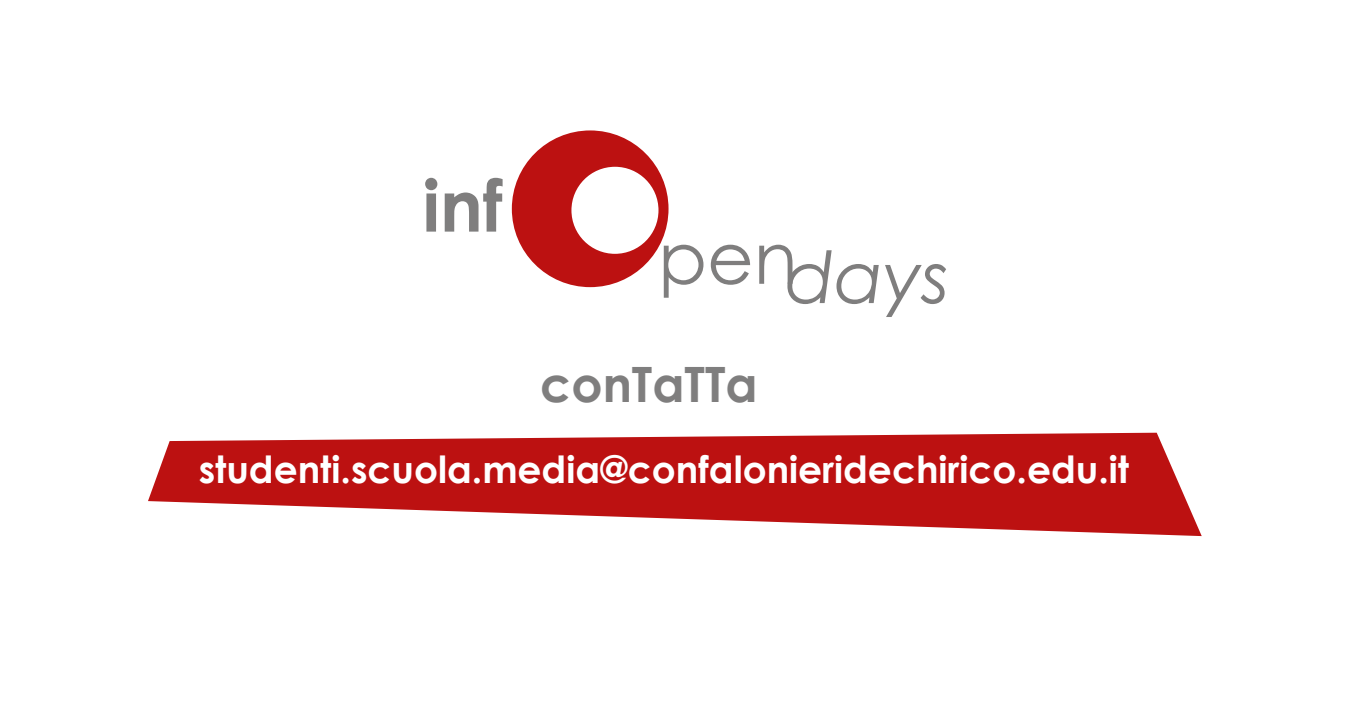
<style>
.page{position:relative;width:1347px;height:709px;background:#fff}
.page>*{position:absolute;margin:0;border:0;box-sizing:border-box;transform-origin:0 0}
.t1{font:italic 71.75px "Century Gothic";color:#7f7e7e}
.t2{font:700 71.75px "Century Gothic";color:#7f7e7e}
.t3{font:700 48.75px "Century Gothic";color:#7f7e7e}
.t4{font:700 37.5px "Century Gothic";color:#fff}
</style>
<div class="page">
<svg style="left:148px;top:432px;width:1053px;height:104px;fill:#bc1111"></svg>
<div style="left:512px;top:130px;width:156px;height:157px;background:#bc1111;border-radius:50%"></div>
<div style="left:571px;top:167px;width:87px;height:87px;background:#fff;border-radius:50%"></div>
<h1 class="t2" style="left:422px;top:160px;width:82px">inf</h1>
<h1 class="t1" style="left:658px;top:233px;width:293px"><sup>pen</sup> days</h1>
<h2 class="t3" style="left:540px;top:353px;width:219px">conTaTTa</h2>
<p class="t4" style="left:199px;top:446px;width:931px">studenti.scuola.media@confalonieridechirico.edu.it</p>
</div>
